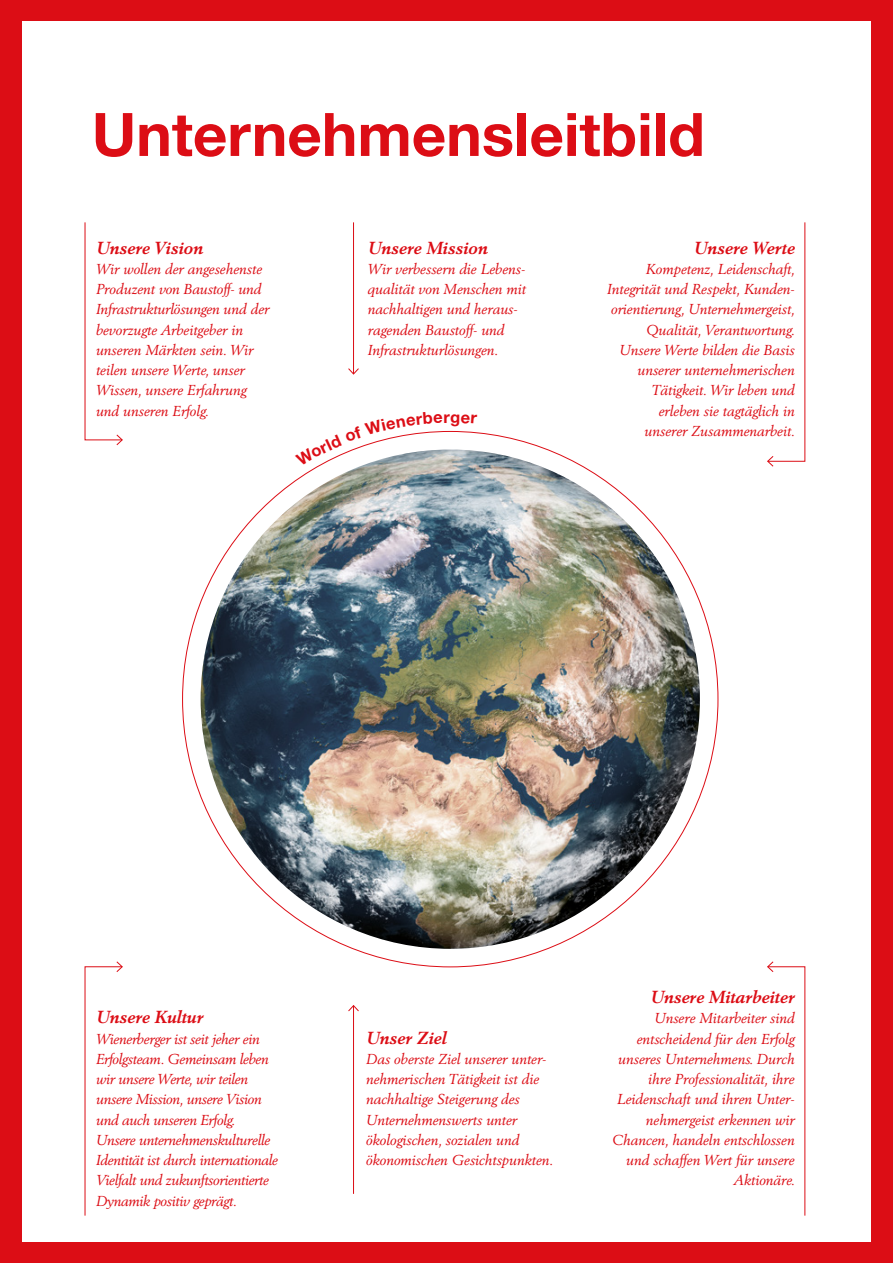
<style>
.page{position:relative;width:893px;height:1263px;background:#dc0d15}
.page>*{position:absolute;margin:0;border:0;box-sizing:border-box;transform-origin:0 0}
.t1{font:700 60px "Helvetica Neue LT Std";color:#dc0d15}
.t2{font:italic 700 17.25px "Berling LT";color:#dc0d15}
.t3{font:700 16.5px "Helvetica Neue LT Std";color:#dc0d15}
.t4{font:italic 14.25px/20.2px "Berling LT";color:#dc0d15}
.t5{font:italic 14.25px/20.2px "Berling LT";letter-spacing:-.02em;color:#dc0d15}
</style>
<div class="page">
<div style="left:22px;top:21px;width:848px;height:1221px;background:#fff"></div>
<img style="left:201px;top:449px;width:499px;height:500px;border-radius:250px">
<svg style="left:84px;top:222px;width:39px;height:224px"></svg>
<svg style="left:84px;top:961px;width:39px;height:255px"></svg>
<hr style="left:353px;top:222px;width:1px;height:152px;background:#dc0d15">
<svg style="left:348px;top:368px;width:11px;height:7px"></svg>
<hr style="left:353px;top:1005px;width:1px;height:189px;background:#dc0d15">
<svg style="left:348px;top:1005px;width:11px;height:7px"></svg>
<svg style="left:767px;top:222px;width:39px;height:245px"></svg>
<svg style="left:767px;top:961px;width:39px;height:255px"></svg>
<svg style="left:318px;top:431px;width:125px;height:35px"></svg>
<h1 class="t1" style="left:92px;top:97px;width:615px">Unternehmensleitbild</h1>
<p class="t2" style="left:96px;top:237px;width:108px">Unsere Vision</p>
<p class="t4" style="left:96px;top:259px;width:175px">Wir wollen der angesehenste<br>Produzent von Baustoff- und<br>Infrastrukturlösungen und der bevorzugte Arbeitgeber in unseren Märkten sein. Wir teilen unsere Werte, unser<br>Wissen, unsere Erfahrung und unseren Erfolg.</p>
<p class="t2" style="left:368px;top:237px;width:121px">Unsere Mission</p>
<p class="t4" style="left:368px;top:259px;width:160px">Wir verbessern die Lebens&shy;qualität von Menschen mit nachhaltigen und heraus&shy;ragenden Baustoff- und<br>Infrastrukturlösungen.</p>
<p class="t3" style="left:443px;top:407px;width:8px">r</p>
<p class="t2" style="left:694px;top:237px;width:102px">Unsere Werte</p>
<p class="t4" style="left:607px;top:259px;width:190px;text-align:right">Kompetenz, Leidenschaft,<br>Integrität und Respekt, Kunden&shy;orientierung, Unternehmergeist,<br>Qualität, Verantwortung.<br>Unsere Werte bilden die Basis unserer unternehmerischen<br>Tätigkeit. Wir leben und<br>erleben sie tagtäglich in<br>unserer Zusammenarbeit.</p>
<p class="t2" style="left:96px;top:1007px;width:109px">Unsere Kultur</p>
<p class="t5" style="left:96px;top:1028px;width:183px">Wienerberger ist seit jeher ein<br>Erfolgsteam. Gemeinsam leben wir unsere Werte, wir teilen unsere Mission, unsere Vision und auch unseren Erfolg.<br>Unsere unternehmenskulturelle<br>Identität ist durch internationale<br>Vielfalt und zukunftsorientierte<br>Dynamik positiv geprägt.</p>
<p class="t2" style="left:366px;top:1027px;width:82px">Unser Ziel</p>
<p class="t4" style="left:366px;top:1049px;width:189px">Das oberste Ziel unserer unter&shy;nehmerischen Tätigkeit ist die nachhaltige Steigerung des<br>Unternehmenswerts unter ökologischen, sozialen und ökonomischen Gesichtspunkten.</p>
<p class="t2" style="left:650px;top:987px;width:146px">Unsere Mitarbeiter</p>
<p class="t4" style="left:612px;top:1008px;width:185px;text-align:right">Unsere Mitarbeiter sind entscheidend für den Erfolg unseres Unternehmens. Durch ihre Professionalität, ihre<br>Leidenschaft und ihren Unter&shy;nehmergeist erkennen wir<br>Chancen, handeln entschlossen und schaffen Wert für unsere<br>Aktionäre.</p>
</div>
